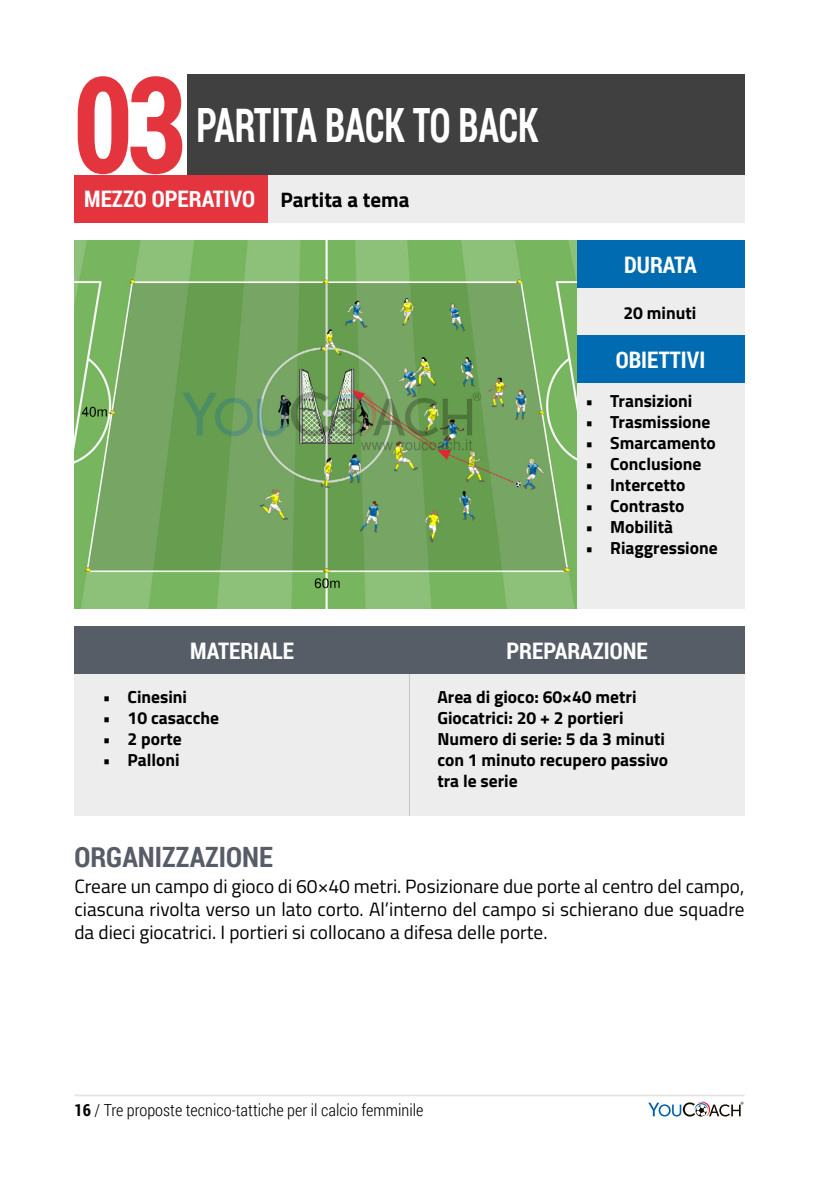
<style>
.page{position:relative;width:819px;height:1191px;background:#fff}
.page>*{position:absolute;margin:0;border:0;box-sizing:border-box;transform-origin:0 0}
.t1{font:700 133.88px "Roboto Condensed";color:#e4343e;scale:.91 1}
.t2{font:700 47.25px "Roboto Condensed";letter-spacing:-.005em;color:#fff;scale:.77 1}
.t3{font:700 28px "Roboto Condensed";color:#575d67}
.t4{font:700 22.75px "Roboto Condensed";color:#fff}
.t5{font:700 21px "Titillium Web";color:#000}
.t6{font:19.25px/23.1px "Titillium Web";color:#000;text-align:justify}
.t7{font:700 17.5px/21px "Titillium Web";color:#000}
.t8{font:300 16.62px "Roboto Condensed";color:#000}
.s1{font-weight:700}
</style>
<div class="page">
<hr style="left:74px;top:1094px;width:670px;height:2px;background:#e3e3e3">
<svg style="left:648px;top:1101px;width:95px;height:15px"></svg>
<div style="left:568px;top:352px;width:176px;height:256px;background:#ededed"></div>
<div style="left:568px;top:284px;width:176px;height:54px;background:#ededed"></div>
<div style="left:568px;top:335px;width:176px;height:48px;background:#006bb1"></div>
<div style="left:576px;top:240px;width:168px;height:48px;background:#006bb1"></div>
<div style="left:187px;top:74px;width:557px;height:101px;background:#404040"></div>
<div style="left:264px;top:175px;width:480px;height:48px;background:#ededed"></div>
<div style="left:74px;top:175px;width:194px;height:48px;background:#e4343e"></div>
<div style="left:74px;top:668px;width:670px;height:148px;background:#ededed"></div>
<hr style="left:409px;top:666px;width:1px;height:150px;background:#c6c6c6">
<div style="left:74px;top:626px;width:670px;height:48px;background:#575d67"></div>
<img style="left:74px;top:240px;width:502px;height:368px">
<h1 class="t1" style="left:73px;top:31px;width:127px">03</h1>
<h2 class="t2" style="left:196px;top:92px;width:445px">PARTITA BACK TO BACK</h2>
<h3 class="t4" style="left:84px;top:183px;width:172px">MEZZO OPERATIVO</h3>
<p class="t5" style="left:280px;top:183px;width:130px">Partita a tema</p>
<h3 class="t4" style="left:624px;top:248px;width:74px">DURATA</h3>
<p class="t7" style="left:623px;top:302px;width:74px">20 minuti</p>
<h3 class="t4" style="left:615px;top:343px;width:91px">OBIETTIVI</h3>
<p class="t7" style="left:585px;top:389px;width:108px">• Transizioni</p>
<p class="t7" style="left:585px;top:410px;width:126px">• Trasmissione</p>
<p class="t7" style="left:585px;top:431px;width:132px">• Smarcamento</p>
<p class="t7" style="left:585px;top:452px;width:118px">• Conclusione</p>
<p class="t7" style="left:585px;top:473px;width:101px">• Intercetto</p>
<p class="t7" style="left:585px;top:494px;width:100px">• Contrasto</p>
<p class="t7" style="left:585px;top:515px;width:89px">• Mobilità</p>
<p class="t7" style="left:585px;top:536px;width:134px">• Riaggressione</p>
<h3 class="t4" style="left:190px;top:634px;width:105px">MATERIALE</h3>
<h3 class="t4" style="left:506px;top:634px;width:143px">PREPARAZIONE</h3>
<p class="t7" style="left:103px;top:685px;width:86px">• Cinesini</p>
<p class="t7" style="left:103px;top:706px;width:118px">• 10 casacche</p>
<p class="t7" style="left:103px;top:727px;width:81px">• 2 porte</p>
<p class="t7" style="left:103px;top:748px;width:78px">• Palloni</p>
<p class="t7" style="left:437px;top:685px;width:232px">Area di gioco: 60×40 metri<br>Giocatrici: 20 + 2 portieri<br>Numero di serie: 5 da 3 minuti con 1 minuto recupero passivo tra le serie</p>
<h3 class="t3" style="left:74px;top:837px;width:200px">ORGANIZZAZIONE</h3>
<p class="t6" style="left:74px;top:873px;width:671px">Creare un campo di gioco di 60×40 metri. Posizionare due porte al centro del campo, ciascuna rivolta verso un lato corto. Al’interno del campo si schierano due squadre da dieci giocatrici. I portieri si collocano a difesa delle porte.</p>
<p class="t8" style="left:74px;top:1098px;width:350px"><span class="s1">16</span> / Tre proposte tecnico-tattiche per il calcio femminile</p>
</div>
